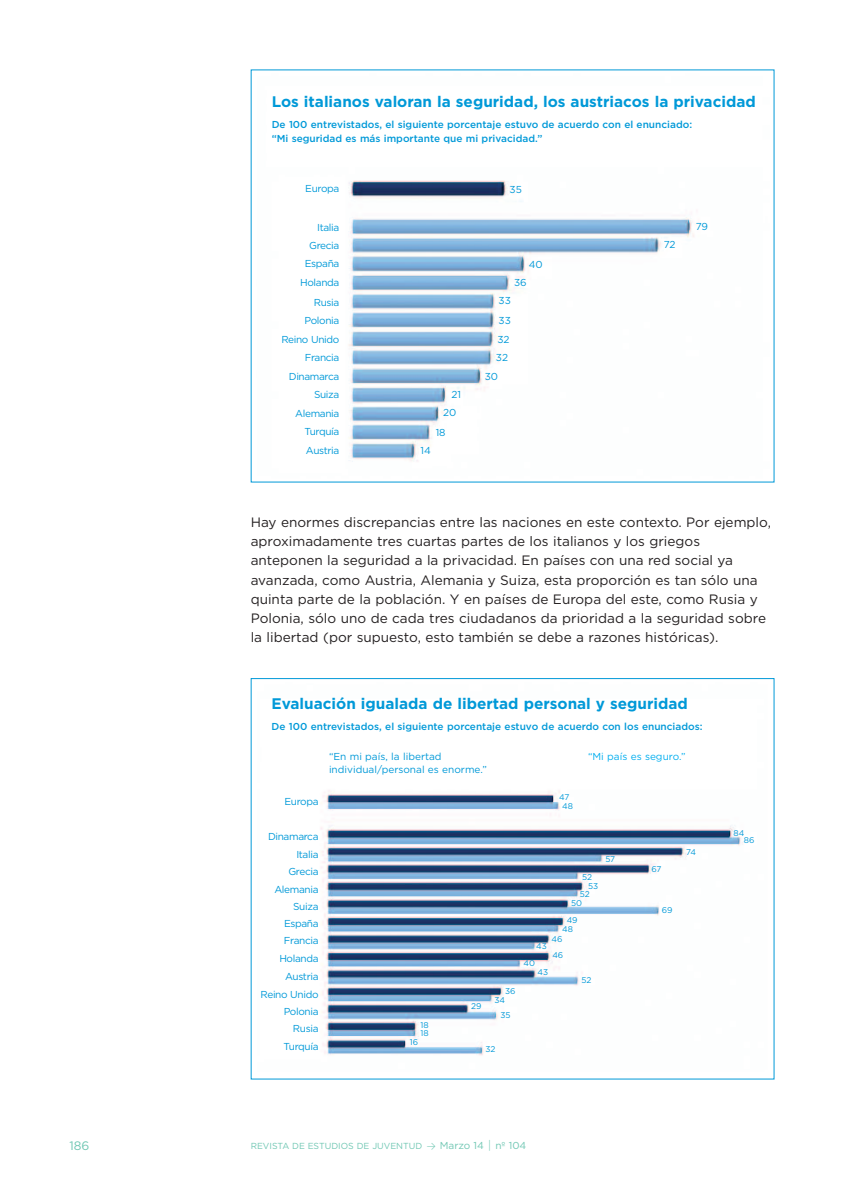
<style>
.page{position:relative;width:844px;height:1191px;background:#fff}
.page>*{position:absolute;margin:0;border:0;box-sizing:border-box;transform-origin:0 0}
.t1{font:700 15.4px "Gotham";color:#0099d8}
.t2{font:13.65px/19.2px "Gotham";color:#231f20}
.t3{font:12.25px "Gotham";color:#70c7b3}
.t4{font:10.15px/17.5px "Gotham";letter-spacing:-.035em;color:#0099d8;text-align:right}
.t5{font:500 10.15px/14px "Gotham";color:#0099d8}
.t6{font:10.15px/12.2px "Gotham";color:#0099d8}
.t7{font:10.15px "Gotham";color:#00aeef}
.t8{font:8.75px "Gotham";color:#70c7b3}
.t9{font:8.4px/8.6px "Gotham";color:#0099d8}
.s1{font-family:"Bryant";font-size:11.9px}
.s2{font-size:10.15px}
</style>
<div class="page">
<img style="left:348px;top:180px;width:346px;height:282px">
<img style="left:320px;top:790px;width:423px;height:266px">
<p class="t1" style="left:272px;top:92px;width:485px">Los italianos valoran la seguridad, los austriacos la privacidad</p>
<p class="t5" style="left:272px;top:118px;width:422px">De 100 entrevistados, el siguiente porcentaje estuvo de acuerdo con el enunciado: “Mi seguridad es más importante que mi privacidad.”</p>
<p class="t4" style="left:305px;top:180px;width:35px">Europa</p>
<p class="t4" style="left:305px;top:218px;width:36px;line-height:18px">Italia<br>Grecia<br>España</p>
<p class="t4" style="left:281px;top:273px;width:59px;line-height:18.6px">Holanda<br>Rusia<br>Polonia<br>Reino Unido<br>Francia<br>Dinamarca<br>Suiza<br>Alemania<br>Turquía<br>Austria</p>
<p class="t4" style="left:509px;top:180px;width:14px">35</p>
<p class="t4" style="left:451px;top:386px;width:11px">21</p>
<p class="t4" style="left:443px;top:404px;width:15px">20</p>
<p class="t4" style="left:435px;top:423px;width:11px">18</p>
<p class="t4" style="left:420px;top:442px;width:12px">14</p>
<p class="t4" style="left:528px;top:255px;width:15px">40</p>
<p class="t4" style="left:514px;top:274px;width:14px">36</p>
<p class="t4" style="left:498px;top:292px;width:14px">33</p>
<p class="t4" style="left:498px;top:311px;width:14px">33</p>
<p class="t4" style="left:497px;top:330px;width:14px">32</p>
<p class="t4" style="left:495px;top:348px;width:14px">32</p>
<p class="t4" style="left:484px;top:368px;width:15px">30</p>
<p class="t4" style="left:663px;top:236px;width:13px">72</p>
<p class="t4" style="left:695px;top:217px;width:14px">79</p>
<p class="t2" style="left:251px;top:512px;width:521px">Hay enormes discrepancias entre las naciones en este contexto. Por ejemplo, aproximadamente tres cuartas partes de los italianos y los griegos anteponen la seguridad a la privacidad. En países con una red social ya avanzada, como Austria, Alemania y Suiza, esta proporción es tan sólo una quinta parte de la población. Y en países de Europa del este, como Rusia y Polonia, sólo uno de cada tres ciudadanos da prioridad a la seguridad sobre la libertad (por supuesto, esto también se debe a razones históricas).</p>
<p class="t1" style="left:271px;top:694px;width:418px">Evaluación igualada de libertad personal y seguridad</p>
<p class="t5" style="left:271px;top:720px;width:432px">De 100 entrevistados, el siguiente porcentaje estuvo de acuerdo con los enunciados:</p>
<p class="t6" style="left:329px;top:751px;width:159px">“En mi país, la libertad individual/personal es enorme.”</p>
<p class="t7" style="left:588px;top:751px;width:99px">“Mi país es seguro.”</p>
<p class="t4" style="left:284px;top:792px;width:36px">Europa</p>
<p class="t4" style="left:260px;top:828px;width:59px">Dinamarca<br>Italia<br>Grecia<br>Alemania<br>Suiza<br>España<br>Francia<br>Holanda<br>Austria<br>Reino Unido</p>
<p class="t4" style="left:283px;top:1002px;width:36px">Polonia<br>Rusia<br>Turquía</p>
<p class="t9" style="left:559px;top:793px;width:15px;text-align:center">47<br>48</p>
<p class="t9" style="left:686px;top:848px;width:11px">74</p>
<p class="t9" style="left:605px;top:855px;width:11px">57</p>
<p class="t9" style="left:651px;top:864px;width:12px">67</p>
<p class="t9" style="left:582px;top:872px;width:11px">52</p>
<p class="t9" style="left:588px;top:881px;width:12px">53</p>
<p class="t9" style="left:579px;top:889px;width:11px">52</p>
<p class="t9" style="left:571px;top:898px;width:13px">50</p>
<p class="t9" style="left:661px;top:905px;width:12px">69</p>
<p class="t9" style="left:566px;top:915px;width:12px">49</p>
<p class="t9" style="left:562px;top:924px;width:12px">48</p>
<p class="t9" style="left:551px;top:934px;width:12px">46</p>
<p class="t9" style="left:536px;top:941px;width:12px">43</p>
<p class="t9" style="left:552px;top:951px;width:12px">46</p>
<p class="t9" style="left:523px;top:959px;width:13px">40</p>
<p class="t9" style="left:537px;top:968px;width:12px">43</p>
<p class="t9" style="left:581px;top:975px;width:11px">52</p>
<p class="t9" style="left:505px;top:986px;width:12px">36</p>
<p class="t9" style="left:494px;top:995px;width:12px">34</p>
<p class="t9" style="left:471px;top:1002px;width:12px">29</p>
<p class="t9" style="left:500px;top:1010px;width:12px">35</p>
<p class="t9" style="left:420px;top:1021px;width:10px;line-height:7.9px">18<br>18</p>
<p class="t9" style="left:410px;top:1037px;width:10px">16</p>
<p class="t9" style="left:485px;top:1044px;width:12px">32</p>
<p class="t9" style="left:743px;top:829px;width:12px;line-height:7.7px;text-indent:-10px">84<br>86</p>
<p class="t3" style="left:69px;top:1138px;width:22px">186</p>
<p class="t8" style="left:251px;top:1141px;width:277px">REVISTA DE ESTUDIOS DE JUVENTUD <span class="s1">≥</span> <span class="s2">Marzo 14</span> <span class="s1">|</span> <span class="s2">nº 104</span></p>
</div>
